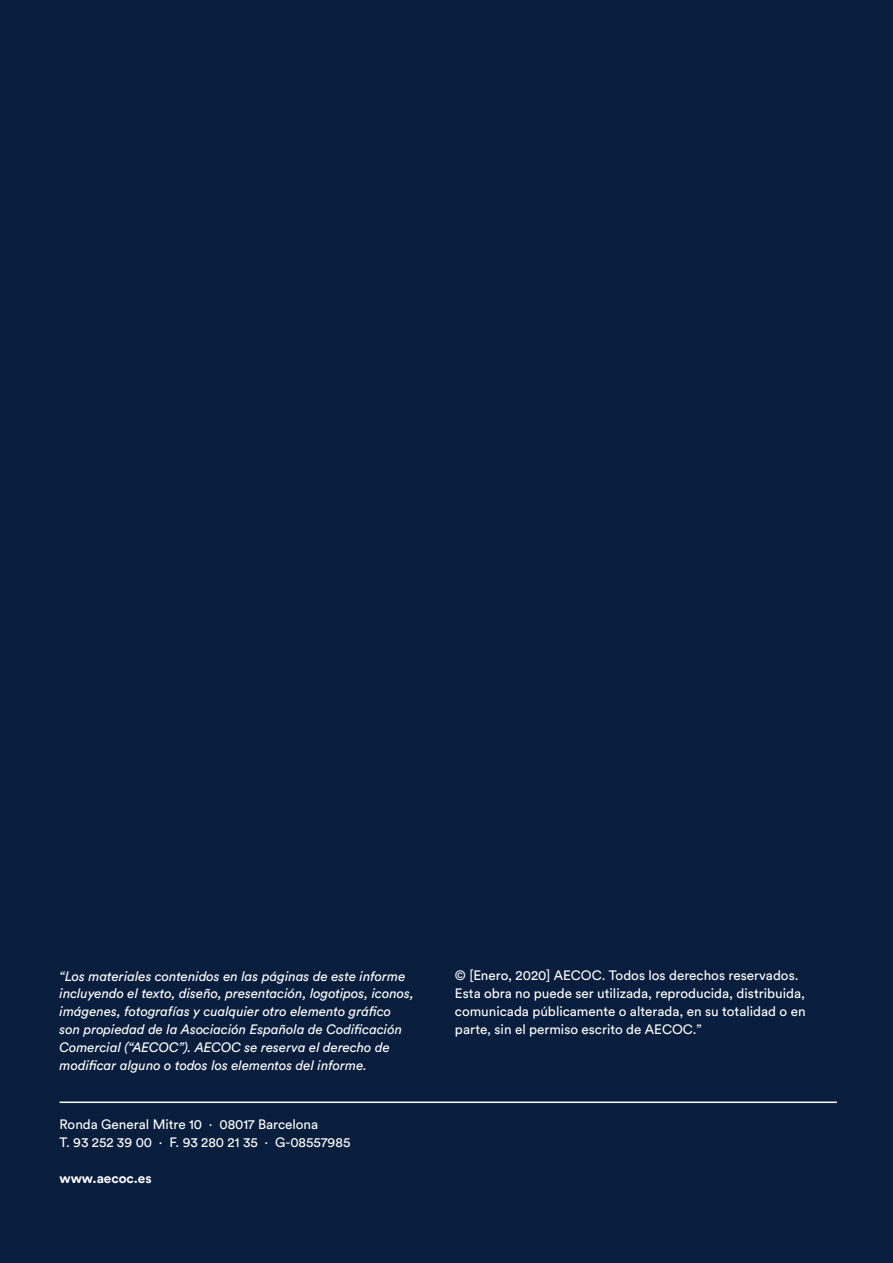
<style>
.page{position:relative;width:893px;height:1263px;background:#091e3d}
.page>*{position:absolute;margin:0;border:0;box-sizing:border-box;transform-origin:0 0}
.t1{font:italic 13.5px/18px "Circular Std";color:#fff}
.t2{font:13.5px/18px "Circular Std";color:#fff}
.t3{font:700 13.5px "Circular Std";color:#fff}
</style>
<div class="page">
<hr style="left:60px;top:1101px;width:777px;height:2px;background:#fff">
<p class="t1" style="left:60px;top:966px;width:356px">“Los materiales contenidos en las páginas de este informe incluyendo el texto, diseño, presentación, logotipos, iconos, imágenes, fotografías y cualquier otro elemento gráfico son propiedad de la Asociación Española de Codificación Comercial (“AECOC”). AECOC se reserva el derecho de modificar alguno o todos los elementos del informe.</p>
<p class="t2" style="left:455px;top:966px;width:352px">© [Enero, 2020] AECOC. Todos los derechos reservados.<br>Esta obra no puede ser utilizada, reproducida, distribuida, comunicada públicamente o alterada, en su totalidad o en parte, sin el permiso escrito de AECOC.”</p>
<p class="t2" style="left:60px;top:1115px;width:292px">Ronda General Mitre 10 · 08017 Barcelona<br>T. 93 252 39 00 · F. 93 280 21 35 · G-08557985</p>
<p class="t3" style="left:60px;top:1170px;width:94px">www.aecoc.es</p>
</div>
